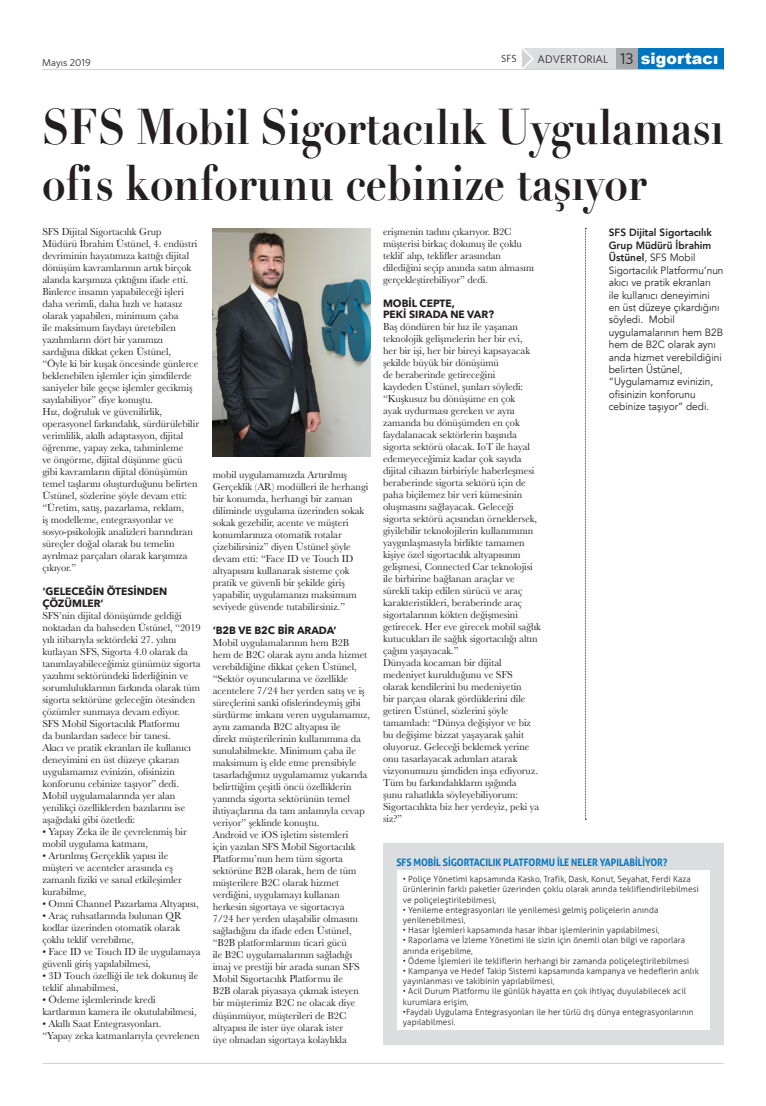
<style>
.page{position:relative;width:766px;height:1106px;background:#fff}
.page>*{position:absolute;margin:0;border:0;box-sizing:border-box;transform-origin:0 0}
.Manset{font:700 49px/56px "Didot";letter-spacing:-.005em;color:#231f20;scale:.86 1}
.t1{font:900 15.8px "Arial";color:#fff}
.t2{font:14px "Whitney";color:#231f20}
.yazı{font:10.5px/12px "Baskerville";color:#231f20}
.spot{font:10.5px/12.4px "Avenir";color:#231f20;scale:.96 1}
.yazı-2{font:700 10.5px/12px "Avenir Next";color:#231f20}
.bilgi_kutusu{font:700 10.3px "Aller";letter-spacing:-.005em;color:#0075bf;scale:.92 1}
.t3{font:10px "Whitney";color:#231f20}
.t4{font:9.4px "Whitney";color:#231f20}
.t5{font:9px "Whitney";color:#231f20}
.bilgi_kutusu-2{font:300 8.5px/10.2px "Aller";letter-spacing:.01em;color:#231f20}
.s1{font-weight:800}
</style>
<div class="page">
<div style="left:638px;top:48px;width:85px;height:21px;background:#0075bf"></div>
<div style="left:615px;top:48px;width:23px;height:21px;background:#a8a9ad"></div>
<div style="left:522px;top:48px;width:93px;height:21px;background:#dcdddf"></div>
<svg style="left:522px;top:48px;width:12px;height:21px"></svg>
<hr style="left:42px;top:69px;width:681px;height:1px;background:#d1d2d4">
<hr style="left:42px;top:1063px;width:681px;height:1px;background:#d1d2d4">
<svg style="left:585px;top:228px;width:1px;height:592px"></svg>
<img style="left:213px;top:228px;width:158px;height:228px">
<div style="left:383px;top:843px;width:340px;height:201px;background:#dcdddf"></div>
<div style="left:397px;top:870px;width:312px;height:160px;background:#fff"></div>
<p class="t5" style="left:42px;top:56px;width:50px">Mayıs 2019</p>
<p class="t4" style="left:501px;top:52px;width:17px">SFS</p>
<p class="t3" style="left:537px;top:52px;width:72px">ADVERTORIAL</p>
<p class="t2" style="left:620px;top:50px;width:15px">13</p>
<p class="t1" style="left:640px;top:47px;width:79px">sigortacı</p>
<p class="Manset" style="left:42px;top:99px;width:793px">SFS Mobil Sigortacılık Uygulaması ofis konforunu cebinize taşıyor</p>
<p class="spot" style="left:608px;top:227px;width:121px"><span class="s1">SFS Dijital Sigortacılık<br>Grup Müdürü İbrahim<br>Üstünel</span>, SFS Mobil<br>Sigortacılık Platformu’nun akıcı ve pratik ekranları ile kullanıcı deneyimini en üst düzeye çıkardığını söyledi. Mobil uygulamalarının hem B2B hem de B2C olarak aynı anda hizmet verebildiğini belirten Üstünel, “Uygulamamız evinizin, ofisinizin konforunu cebinize taşıyor” dedi.</p>
<p class="yazı" style="left:42px;top:226px;width:157px">SFS Dijital Sigortacılık Grup Müdürü İbrahim Üstünel, 4. endüstri devriminin hayatımıza kattığı dijital dönüşüm kavramlarının artık birçok alanda karşımıza çıktığını ifade etti.<br>Binlerce insanın yapabileceği işleri daha verimli, daha hızlı ve hatasız olarak yapabilen, minimum çaba<br>ile maksimum faydayı üretebilen yazılımların dört bir yanımızı sardığına dikkat çeken Üstünel, “Öyle ki bir kuşak öncesinde günlerce beklenebilen işlemler için şimdilerde saniyeler bile geçse işlemler gecikmiş sayılabiliyor” diye konuştu.</p>
<p class="yazı" style="left:42px;top:406px;width:158px">Hız, doğruluk ve güvenilirlik, operasyonel farkındalık, sürdürülebilir verimlilik, akıllı adaptasyon, dijital öğrenme, yapay zeka, tahminleme<br>ve öngörme, dijital düşünme gücü gibi kavramların dijital dönüşümün temel taşlarını oluşturduğunu belirten Üstünel, sözlerine şöyle devam etti: “Üretim, satış, pazarlama, reklam,<br>iş modelleme, entegrasyonlar ve sosyo-psikolojik analizleri barındıran süreçler doğal olarak bu temelin ayrılmaz parçaları olarak karşımıza çıkıyor.”</p>
<p class="yazı-2" style="left:42px;top:585px;width:126px">‘GELECEĞİN ÖTESİNDEN<br>ÇÖZÜMLER’</p>
<p class="yazı" style="left:42px;top:609px;width:160px">SFS’nin dijital dönüşümde geldiği noktadan da bahseden Üstünel, “2019 yılı itibarıyla sektördeki 27. yılını kutlayan SFS, Sigorta 4.0 olarak da tanımlayabileceğimiz günümüz sigorta yazılımı sektöründeki liderliğinin ve sorumluluklarının farkında olarak tüm sigorta sektörüne geleceğin ötesinden çözümler sunmaya devam ediyor.<br>SFS Mobil Sigortacılık Platformu<br>da bunlardan sadece bir tanesi.<br>Akıcı ve pratik ekranları ile kullanıcı deneyimini en üst düzeye çıkaran uygulamamız evinizin, ofisinizin konforunu cebinize taşıyor” dedi.</p>
<p class="yazı" style="left:42px;top:789px;width:144px">Mobil uygulamalarında yer alan yenilikçi özelliklerden bazılarını ise aşağıdaki gibi özetledi:</p>
<p class="yazı" style="left:42px;top:825px;width:146px">• Yapay Zeka ile ile çevrelenmiş bir mobil uygulama katmanı,</p>
<p class="yazı" style="left:42px;top:849px;width:141px">• Artırılmış Gerçeklik yapısı ile müşteri ve acenteler arasında eş zamanlı fiziki ve sanal etkileşimler kurabilme,</p>
<p class="yazı" style="left:42px;top:897px;width:158px">• Omni Channel Pazarlama Altyapısı,</p>
<p class="yazı" style="left:42px;top:909px;width:141px">• Araç ruhsatlarında bulunan QR kodlar üzerinden otomatik olarak çoklu teklif verebilme,</p>
<p class="yazı" style="left:42px;top:945px;width:160px">• Face ID ve Touch ID ile uygulamaya güvenli giriş yapılabilmesi,</p>
<p class="yazı" style="left:42px;top:969px;width:157px">• 3D Touch özelliği ile tek dokunuş ile teklif alınabilmesi,</p>
<p class="yazı" style="left:42px;top:993px;width:156px">• Ödeme işlemlerinde kredi kartlarının kamera ile okutulabilmesi,</p>
<p class="yazı" style="left:42px;top:1017px;width:120px">• Akıllı Saat Entegrasyonları.</p>
<p class="yazı" style="left:42px;top:1029px;width:159px">“Yapay zeka katmanlarıyla çevrelenen</p>
<p class="yazı" style="left:383px;top:226px;width:152px">erişmenin tadını çıkarıyor. B2C müşterisi birkaç dokunuş ile çoklu teklif alıp, teklifler arasından dilediğini seçip anında satın almasını gerçekleştirebiliyor” dedi.</p>
<p class="yazı-2" style="left:383px;top:297px;width:112px;line-height:11.5px">MOBİL CEPTE,<br>PEKİ SIRADA NE VAR?</p>
<p class="yazı" style="left:383px;top:321px;width:159px">Baş döndüren bir hız ile yaşanan teknolojik gelişmelerin her bir evi,<br>her bir işi, her bir bireyi kapsayacak şekilde büyük bir dönüşümü<br>de beraberinde getireceğini<br>kaydeden Üstünel, şunları söyledi: “Kuşkusuz bu dönüşüme en çok<br>ayak uydurması gereken ve aynı zamanda bu dönüşümden en çok faydalanacak sektörlerin başında sigorta sektörü olacak. IoT ile hayal edemeyeceğimiz kadar çok sayıda dijital cihazın birbiriyle haberleşmesi beraberinde sigorta sektörü için de paha biçilemez bir veri kümesinin oluşmasını sağlayacak. Geleceği sigorta sektörü açısından örneklersek, giyilebilir teknolojilerin kullanımının yaygınlaşmasıyla birlikte tamamen kişiye özel sigortacılık altyapısının gelişmesi, Connected Car teknolojisi ile birbirine bağlanan araçlar ve sürekli takip edilen sürücü ve araç karakteristikleri, beraberinde araç sigortalarının kökten değişmesini getirecek. Her eve girecek mobil sağlık kutucukları ile sağlık sigortacılığı altın çağını yaşayacak.”</p>
<p class="yazı" style="left:383px;top:657px;width:158px">Dünyada kocaman bir dijital medeniyet kurulduğunu ve SFS olarak kendilerini bu medeniyetin<br>bir parçası olarak gördüklerini dile getiren Üstünel, sözlerini şöyle tamamladı: “Dünya değişiyor ve biz bu değişime bizzat yaşayarak şahit oluyoruz. Geleceği beklemek yerine onu tasarlayacak adımları atarak vizyonumuzu şimdiden inşa ediyoruz.<br>Tüm bu farkındalıkların ışığında<br>şunu rahatlıkla söyleyebiliyorum:<br>Sigortacılıkta biz her yerdeyiz, peki ya siz?”</p>
<p class="yazı" style="left:213px;top:469px;width:157px">mobil uygulamamızda Artırılmış Gerçeklik (AR) modülleri ile herhangi bir konumda, herhangi bir zaman diliminde uygulama üzerinden sokak sokak gezebilir, acente ve müşteri konumlarınıza otomatik rotalar çizebilirsiniz” diyen Üstünel şöyle devam etti: “Face ID ve Touch ID altyapısını kullanarak sisteme çok pratik ve güvenli bir şekilde giriş yapabilir, uygulamanızı maksimum seviyede güvende tutabilirsiniz.”</p>
<p class="yazı-2" style="left:213px;top:624px;width:125px">‘B2B VE B2C BİR ARADA’</p>
<p class="yazı" style="left:213px;top:637px;width:159px">Mobil uygulamalarının hem B2B hem de B2C olarak aynı anda hizmet verebildiğine dikkat çeken Üstünel, “Sektör oyuncularına ve özellikle acentelere 7/24 her yerden satış ve iş süreçlerini sanki ofislerindeymiş gibi sürdürme imkanı veren uygulamamız, aynı zamanda B2C altyapısı ile<br>direkt müşterilerinin kullanımına da sunulabilmekte. Minimum çaba ile maksimum iş elde etme prensibiyle tasarladığımız uygulamamız yukarıda belirttiğim çeşitli öncü özelliklerin yanında sigorta sektörünün temel ihtiyaçlarına da tam anlamıyla cevap veriyor” şeklinde konuştu.</p>
<p class="yazı" style="left:213px;top:829px;width:149px">Android ve iOS işletim sistemleri için yazılan SFS Mobil Sigortacılık Platformu’nun hem tüm sigorta sektörüne B2B olarak, hem de tüm müşterilere B2C olarak hizmet verdiğini, uygulamayı kullanan herkesin sigortaya ve sigortacıya 7/24 her yerden ulaşabilir olmasını sağladığını da ifade eden Üstünel, “B2B platformlarının ticari gücü<br>ile B2C uygulamalarının sağladığı imaj ve prestiji bir arada sunan SFS Mobil Sigortacılık Platformu ile B2B olarak piyasaya çıkmak isteyen bir müşterimiz B2C ne olacak diye düşünmüyor, müşterileri de B2C altyapısı ile ister üye olarak ister üye olmadan sigortaya kolaylıkla</p>
<p class="bilgi_kutusu" style="left:396px;top:856px;width:296px">SFS MOBİL SİGORTACILIK PLATFORMU İLE NELER YAPILABİLİYOR?</p>
<p class="bilgi_kutusu-2" style="left:403px;top:874px;width:297px">• .Poliçe Yönetimi kapsamında Kasko, Trafik, Dask, Konut, Seyahat, Ferdi Kaza ürünlerinin farklı paketler üzerinden çoklu olarak anında tekliflendirilebilmesi ve poliçeleştirilebilmesi,</p>
<p class="bilgi_kutusu-2" style="left:403px;top:904px;width:257px">• Yenileme entegrasyonları ile yenilemesi gelmiş poliçelerin anında yenilenebilmesi,</p>
<p class="bilgi_kutusu-2" style="left:403px;top:925px;width:258px">• Hasar İşlemleri kapsamında hasar ihbar işlemlerinin yapılabilmesi,</p>
<p class="bilgi_kutusu-2" style="left:403px;top:935px;width:284px">• Raporlama ve İzleme Yönetimi ile sizin için önemli olan bilgi ve raporlara anında erişebilme,</p>
<p class="bilgi_kutusu-2" style="left:403px;top:955px;width:288px">• Ödeme İşlemleri ile tekliflerin herhangi bir zamanda poliçeleştirilebilmesi</p>
<p class="bilgi_kutusu-2" style="left:403px;top:965px;width:297px">• Kampanya ve Hedef Takip Sistemi kapsamında kampanya ve hedeflerin anlık yayınlanması ve takibinin yapılabilmesi,</p>
<p class="bilgi_kutusu-2" style="left:403px;top:986px;width:285px">• Acil Durum Platformu ile günlük hayatta en çok ihtiyaç duyulabilecek acil kurumlara erişim,</p>
<p class="bilgi_kutusu-2" style="left:403px;top:1006px;width:292px">•.Faydalı Uygulama Entegrasyonları ile her türlü dış dünya entegrasyonlarının yapılabilmesi.</p>
</div>
